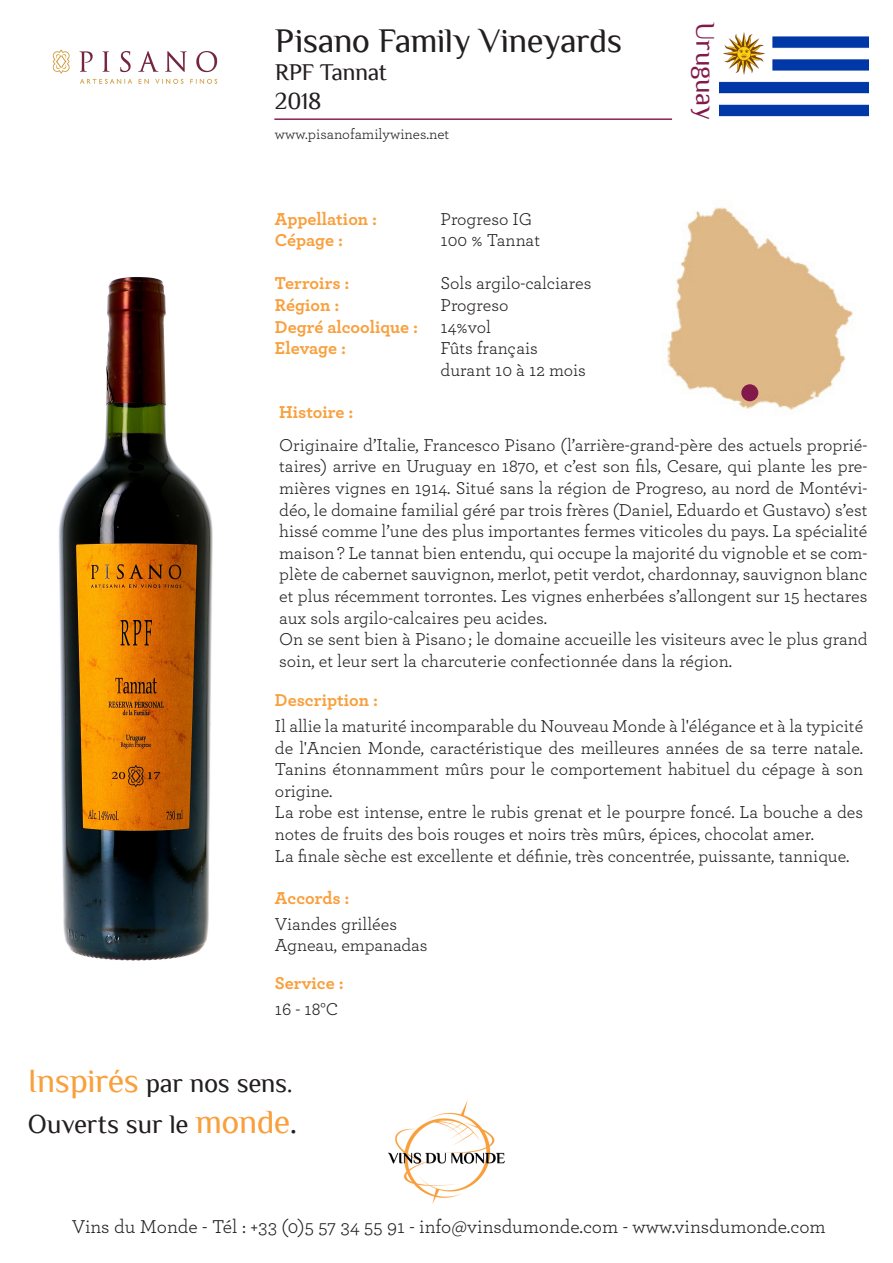
<style>
.page{position:relative;width:893px;height:1263px;background:#fff}
.page>*{position:absolute;margin:0;border:0;box-sizing:border-box;transform-origin:0 0}
.t1{font:34.5px "Philosopher";letter-spacing:-.015em;color:#231f20}
.t2{font:27px "Philosopher";letter-spacing:-.01em;color:#82194a}
.t3{font:26.85px/40.7px "Philosopher";letter-spacing:-.015em;color:#231f20}
.t4{font:24px "Philosopher";letter-spacing:-.02em;color:#231f20}
.t5{font:19.5px "Archer";color:#231f20}
.t6{font:18px/21.6px "Archer";color:#231f20;text-align:justify}
.t7{font:700 18px/21.6px "Archer";color:#f99f3c}
.t8{font:15px "Archer";color:#231f20}
.s1{font-size:33.9px;color:#f99f3c}
.s2{font-size:33.9px}
</style>
<div class="page">
<img style="left:388px;top:1101px;width:117px;height:102px">
<img style="left:58px;top:276px;width:155px;height:685px">
<img style="left:667px;top:207px;width:188px;height:208px">
<hr style="left:274px;top:119px;width:398px;height:1px;background:#82194a">
<img style="left:720px;top:32px;width:148px;height:85px">
<img style="left:52px;top:49px;width:166px;height:35px">
<div style="left:741px;top:384px;width:17px;height:17px;background:#82194a;border-radius:50%"></div>
<p class="t1" style="left:275px;top:22px;width:349px">Pisano Family Vineyards</p>
<p class="t4" style="left:275px;top:60px;width:113px">RPF Tannat</p>
<p class="t4" style="left:275px;top:89px;width:48px">2018</p>
<p class="t8" style="left:275px;top:124px;width:176px">www.pisanofamilywines.net</p>
<p class="t7" style="left:275px;top:207px;width:104px">Appellation :<br>Cépage :</p>
<p class="t7" style="left:275px;top:271px;width:76px">Terroirs :</p>
<p class="t7" style="left:275px;top:293px;width:66px">Région :</p>
<p class="t7" style="left:275px;top:315px;width:145px">Degré alcoolique :</p>
<p class="t7" style="left:275px;top:336px;width:73px">Elevage :</p>
<p class="t7" style="left:279px;top:400px;width:76px">Histoire :</p>
<p class="t6" style="left:441px;top:207px;width:93px">Progreso IG</p>
<p class="t6" style="left:441px;top:229px;width:101px">100 % Tannat</p>
<p class="t6" style="left:441px;top:272px;width:152px">Sols argilo-calciares</p>
<p class="t6" style="left:441px;top:293px;width:69px">Progreso</p>
<p class="t6" style="left:441px;top:315px;width:52px">14%vol</p>
<p class="t6" style="left:441px;top:337px;width:99px">Fûts français</p>
<p class="t6" style="left:441px;top:358px;width:147px">durant 10 à 12 mois</p>
<p class="t2" style="left:720px;top:22px;width:99px;rotate:90deg">Uruguay</p>
<p class="t6" style="left:279px;top:433px;width:590px">Originaire d’Italie, Francesco Pisano (l’arrière-grand-père des actuels proprié&shy;taires) arrive en Uruguay en 1870, et c’est son fils, Cesare, qui plante les pre&shy;mières vignes en 1914. Situé sans la région de Progreso, au nord de Montévi&shy;déo, le domaine familial géré par trois frères (Daniel, Eduardo et Gustavo) s’est hissé comme l’une des plus importantes fermes viticoles du pays. La spécialité maison ? Le tannat bien entendu, qui occupe la majorité du vignoble et se com&shy;plète de cabernet sauvignon, merlot, petit verdot, chardonnay, sauvignon blanc et plus récemment torrontes. Les vignes enherbées s’allongent sur 15 hectares aux sols argilo-calcaires peu acides.</p>
<p class="t6" style="left:279px;top:628px;width:590px">On se sent bien à Pisano ; le domaine accueille les visiteurs avec le plus grand soin, et leur sert la charcuterie confectionnée dans la région.</p>
<p class="t7" style="left:275px;top:688px;width:105px">Description :</p>
<p class="t6" style="left:275px;top:714px;width:590px">Il allie la maturité incomparable du Nouveau Monde à l'élégance et à la typicité de l'Ancien Monde, caractéristique des meilleures années de sa terre natale.<br>Tanins étonnamment mûrs pour le comportement habituel du cépage à son origine.</p>
<p class="t6" style="left:275px;top:801px;width:590px">La robe est intense, entre le rubis grenat et le pourpre foncé. La bouche a des notes de fruits des bois rouges et noirs très mûrs, épices, chocolat amer.</p>
<p class="t6" style="left:275px;top:844px;width:576px">La finale sèche est excellente et définie, très concentrée, puissante, tannique.</p>
<p class="t7" style="left:275px;top:886px;width:76px">Accords :</p>
<p class="t6" style="left:275px;top:912px;width:124px">Viandes grillées</p>
<p class="t6" style="left:275px;top:933px;width:154px">Agneau, empanadas</p>
<p class="t7" style="left:275px;top:971px;width:70px">Service :</p>
<p class="t6" style="left:275px;top:997px;width:65px">16 - 18°C</p>
<h3 class="t3" style="left:28px;top:1063px;width:271px"><span class="s1">Inspirés</span> par nos sens.<br>Ouverts sur le <span class="s1">monde</span><span class="s2">.</span></h3>
<p class="t5" style="left:72px;top:1213px;width:755px">Vins du Monde - Tél : +33 (0)5 57 34 55 91 - info@vinsdumonde.com - www.vinsdumonde.com</p>
</div>
